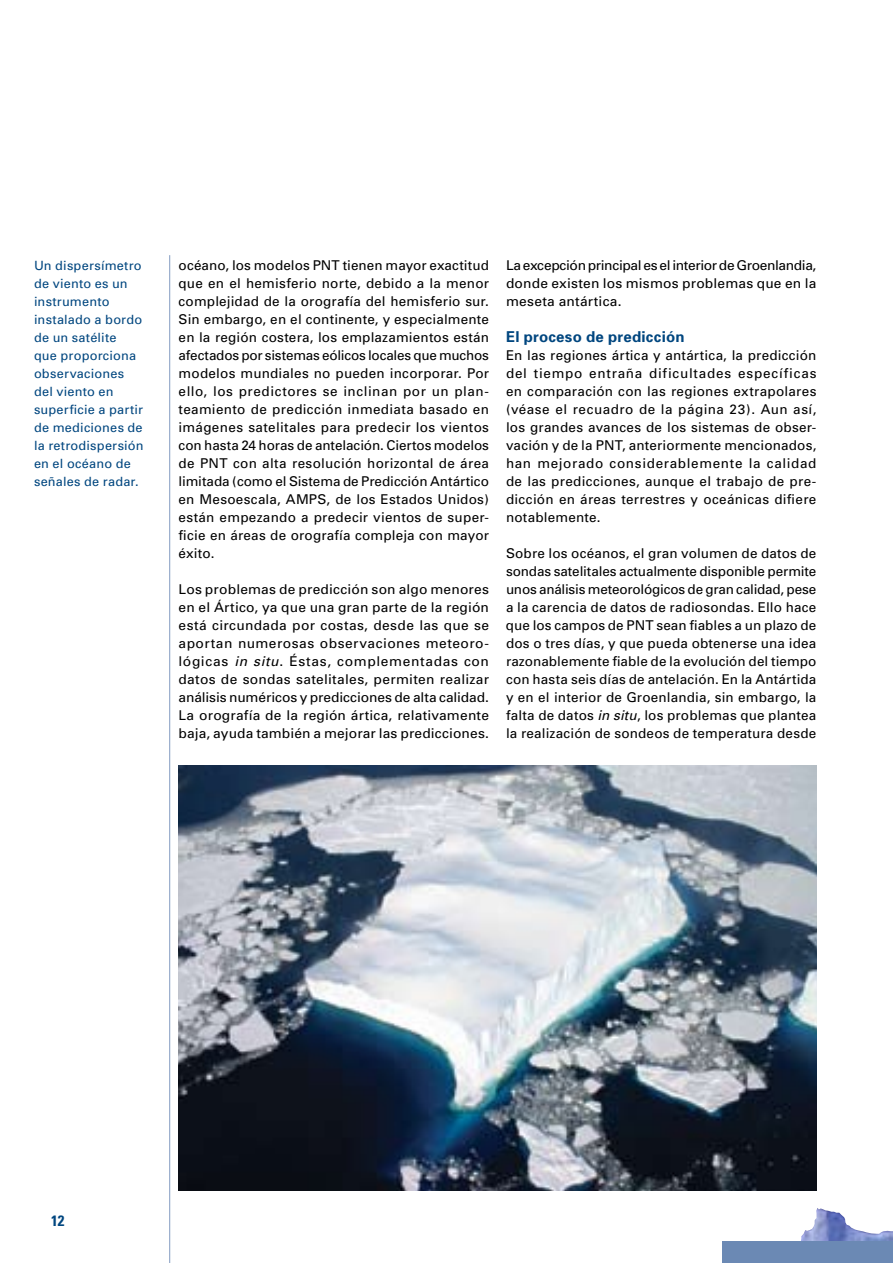
<style>
.page{position:relative;width:893px;height:1263px;background:#fff}
.page>*{position:absolute;margin:0;border:0;box-sizing:border-box;transform-origin:0 0}
.t1{font:700 15px "Univers";letter-spacing:.015em;color:#00467f}
.t2{font:700 condensed 15px "Univers";color:#00467f}
.t3{font:13.5px/18px "Univers";letter-spacing:.015em;color:#000;text-align:justify}
.t4{font:12.75px/18px "Univers";letter-spacing:.015em;color:#00467f}
.s1{font-style:italic}
</style>
<div class="page">
<img style="left:800px;top:1171px;width:92px;height:71px">
<div style="left:723px;top:1242px;width:170px;height:21px;background:#6b89b4"></div>
<img style="left:179px;top:765px;width:637px;height:426px">
<hr style="left:169px;top:255px;width:1px;height:1008px;background:#839bc1">
<p class="t4" style="left:34px;top:257px;width:111px">Un dispersímetro de viento es un instrumento instalado a bordo de un satélite<br>que proporciona observaciones del viento en superficie a partir de mediciones de la retrodispersión en el océano de señales de radar.</p>
<p class="t3" style="left:179px;top:256px;width:312px">océano, los modelos PNT tienen mayor exactitud que en el hemisferio norte, debido a la menor complejidad de la orografía del hemisferio sur.<br>Sin embargo, en el continente, y especialmente en la región costera, los emplazamientos están afectados por sistemas eólicos locales que muchos modelos mundiales no pueden incorporar. Por ello, los predictores se inclinan por un plan&shy;teamiento de predicción inmediata basado en imágenes satelitales para predecir los vientos con hasta 24 horas de antelación. Ciertos modelos de PNT con alta resolución horizontal de área limitada (como el Sistema de Predicción Antártico en Mesoescala, AMPS, de los Estados Unidos) están empezando a predecir vientos de super&shy;ficie en áreas de orografía compleja con mayor éxito.</p>
<p class="t3" style="left:179px;top:580px;width:312px">Los problemas de predicción son algo menores en el Ártico, ya que una gran parte de la región está circundada por costas, desde las que se aportan numerosas observaciones meteoro&shy;lógicas <span class="s1">in situ</span>. Éstas, complementadas con datos de sondas satelitales, permiten realizar análisis numéricos y predicciones de alta calidad.<br>La orografía de la región ártica, relativamente baja, ayuda también a mejorar las predicciones.</p>
<p class="t3" style="left:506px;top:256px;width:312px">LaexcepciónprincipaleselinteriordeGroenlandia, donde existen los mismos problemas que en la meseta antártica.</p>
<p class="t1" style="left:506px;top:328px;width:180px">El proceso de predicción</p>
<p class="t3" style="left:506px;top:346px;width:312px">En las regiones ártica y antártica, la predicción del tiempo entraña dificultades específicas en comparación con las regiones extrapolares (véase el recuadro de la página 23). Aun así, los grandes avances de los sistemas de obser&shy;vación y de la PNT, anteriormente mencionados, han mejorado considerablemente la calidad de las predicciones, aunque el trabajo de pre&shy;dicción en áreas terrestres y oceánicas difiere notablemente.</p>
<p class="t3" style="left:506px;top:544px;width:312px">Sobre los océanos, el gran volumen de datos de sondas satelitales actualmente disponible permite unos análisis meteorológicos de gran calidad, pese a la carencia de datos de radiosondas. Ello hace que los campos de PNT sean fiables a un plazo de dos o tres días, y que pueda obtenerse una idea razonablemente fiable de la evolución del tiempo con hasta seis días de antelación. En la Antártida y en el interior de Groenlandia, sin embargo, la falta de datos <span class="s1">in situ</span>, los problemas que plantea la realización de sondeos de temperatura desde</p>
<p class="t2" style="left:51px;top:1211px;width:8px">12</p>
</div>
